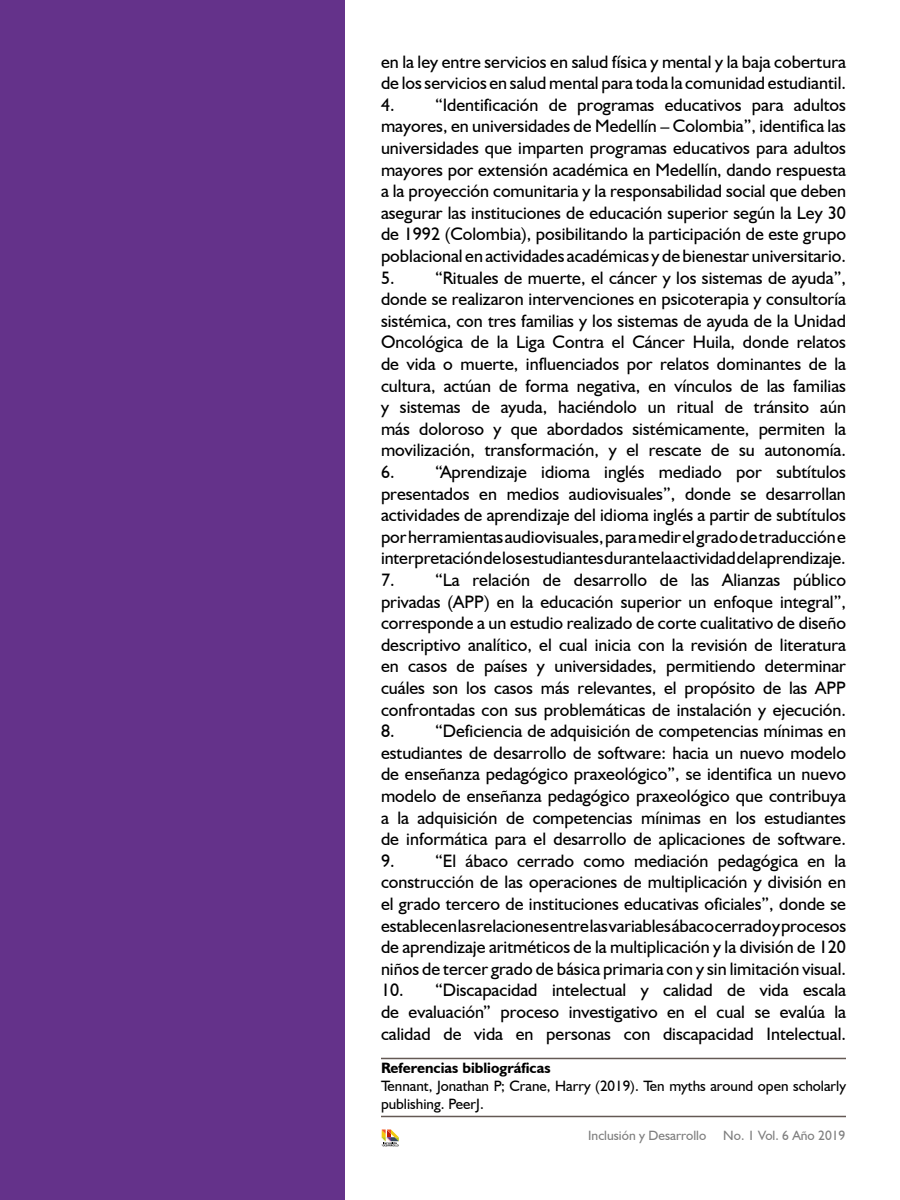
<style>
.page{position:relative;width:900px;height:1200px;background:#fff}
.page>*{position:absolute;margin:0;border:0;box-sizing:border-box;transform-origin:0 0}
.t1{font:18px/21.6px "Humanist 521 BT";color:#000;text-align:justify}
.t2{font:15px/18px "Humanist 521 BT";color:#000}
.t3{font:700 15px "Humanist 521 BT";color:#000}
.t4{font:13.5px "Humanist 521 BT";color:#808080}
</style>
<div class="page">
<div style="left:0;top:0;width:345px;height:1200px;background:#64328a"></div>
<hr style="left:381px;top:1058px;width:465px;height:1px;background:#645954">
<hr style="left:381px;top:1116px;width:465px;height:1px;background:#645954">
<svg style="left:382px;top:1129px;width:17px;height:17px"></svg>
<p class="t1" style="left:381px;top:50px;width:467px">en la ley entre servicios en salud física y mental y la baja cobertura de los servicios en salud mental para toda la comunidad estudiantil.</p>
<p class="t1" style="left:381px;top:94px;width:467px">4. “Identificación de programas educativos para adultos mayores, en universidades de Medellín – Colombia”, identifica las universidades que imparten programas educativos para adultos mayores por extensión académica en Medellín, dando respuesta a la proyección comunitaria y la responsabilidad social que deben asegurar las instituciones de educación superior según la Ley 30 de 1992 (Colombia), posibilitando la participación de este grupo poblacional en actividades académicas y de bienestar universitario.</p>
<p class="t1" style="left:381px;top:266px;width:467px">5. “Rituales de muerte, el cáncer y los sistemas de ayuda”, donde se realizaron intervenciones en psicoterapia y consultoría sistémica, con tres familias y los sistemas de ayuda de la Unidad Oncológica de la Liga Contra el Cáncer Huila, donde relatos de vida o muerte, influenciados por relatos dominantes de la cultura, actúan de forma negativa, en vínculos de las familias y sistemas de ayuda, haciéndolo un ritual de tránsito aún más doloroso y que abordados sistémicamente, permiten la movilización, transformación, y el rescate de su autonomía.</p>
<p class="t1" style="left:381px;top:461px;width:467px">6. “Aprendizaje idioma inglés mediado por subtítulos presentados en medios audiovisuales”, donde se desarrollan actividades de aprendizaje del idioma inglés a partir de subtítulos por herramientas audiovisuales, para medir el grado de traducción e interpretación de los estudiantes durante la actividad del aprendizaje.</p>
<p class="t1" style="left:381px;top:569px;width:467px">7. “La relación de desarrollo de las Alianzas público privadas (APP) en la educación superior un enfoque integral”, corresponde a un estudio realizado de corte cualitativo de diseño descriptivo analítico, el cual inicia con la revisión de literatura en casos de países y universidades, permitiendo determinar cuáles son los casos más relevantes, el propósito de las APP confrontadas con sus problemáticas de instalación y ejecución.</p>
<p class="t1" style="left:381px;top:720px;width:467px">8. “Deficiencia de adquisición de competencias mínimas en estudiantes de desarrollo de software: hacia un nuevo modelo de enseñanza pedagógico praxeológico”, se identifica un nuevo modelo de enseñanza pedagógico praxeológico que contribuya a la adquisición de competencias mínimas en los estudiantes de informática para el desarrollo de aplicaciones de software.</p>
<p class="t1" style="left:381px;top:850px;width:467px">9. “El ábaco cerrado como mediación pedagógica en la construcción de las operaciones de multiplicación y división en el grado tercero de instituciones educativas oficiales”, donde se establecen las relaciones entre las variables ábaco cerrado y procesos de aprendizaje aritméticos de la multiplicación y la división de 120 niños de tercer grado de básica primaria con y sin limitación visual.</p>
<p class="t1" style="left:381px;top:979px;width:467px">10. “Discapacidad intelectual y calidad de vida escala de evaluación” proceso investigativo en el cual se evalúa la calidad de vida en personas con discapacidad Intelectual.</p>
<p class="t3" style="left:381px;top:1059px;width:171px">Referencias bibliográficas</p>
<p class="t2" style="left:381px;top:1077px;width:467px">Tennant, Jonathan P; Crane, Harry (2019). Ten myths around open scholarly publishing. PeerJ.</p>
<p class="t4" style="left:588px;top:1127px;width:120px">Inclusión y Desarrollo</p>
<p class="t4" style="left:723px;top:1127px;width:124px">No. 1 Vol. 6 Año 2019</p>
</div>
